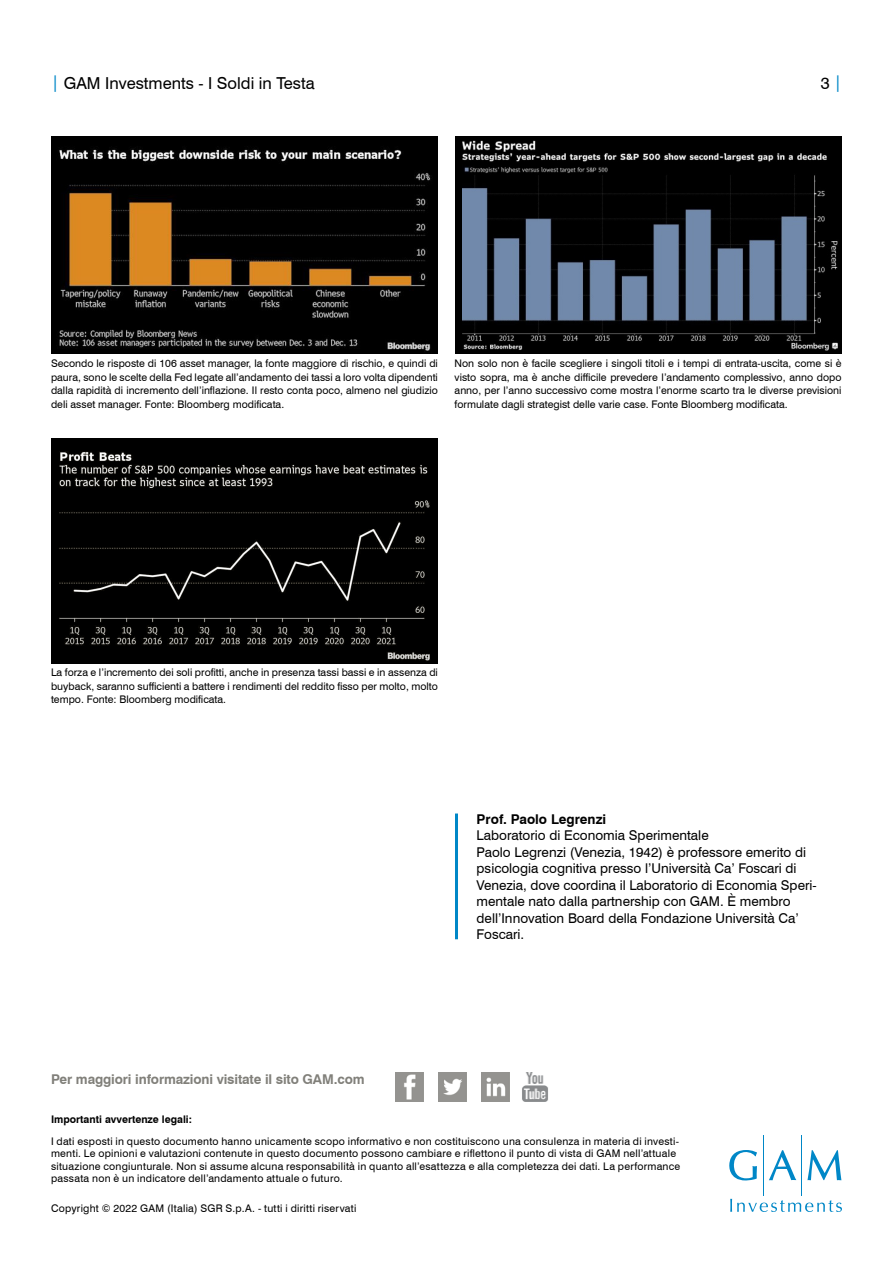
<style>
.page{position:relative;width:893px;height:1263px;background:#fff}
.page>*{position:absolute;margin:0;border:0;box-sizing:border-box;transform-origin:0 0}
.t1{font:16.5px "Swiss 721 BT";color:#000}
.t2{font:13.5px/16.5px "Swiss 721 BT";color:#000}
.t3{font:700 13.5px "Swiss 721 BT";letter-spacing:-.01em;color:#81807a}
.t4{font:700 13.5px "Swiss 721 BT";color:#000}
.DISCLAIMER{font:10.5px/13.5px "Swiss 721 BT";letter-spacing:.02em;color:#000;text-align:justify}
.t5{font:700 10.5px "Swiss 721 BT";color:#000}
.s1{color:#0087c7}
</style>
<div class="page">
<img style="left:51px;top:136px;width:387px;height:218px">
<img style="left:51px;top:439px;width:387px;height:224px">
<div style="left:455px;top:136px;width:387px;height:218px;background:#000"></div>
<img style="left:462px;top:140px;width:376px;height:210px">
<hr style="left:763px;top:1135px;width:1px;height:60px;background:#0087c7">
<hr style="left:801px;top:1135px;width:1px;height:60px;background:#0087c7">
<svg style="left:729px;top:1150px;width:28px;height:30px"></svg>
<svg style="left:769px;top:1150px;width:27px;height:30px"></svg>
<svg style="left:807px;top:1150px;width:34px;height:30px"></svg>
<svg style="left:730px;top:1199px;width:112px;height:13px"></svg>
<img style="left:438px;top:1073px;width:29px;height:28px">
<img style="left:395px;top:1073px;width:29px;height:28px">
<img style="left:481px;top:1073px;width:28px;height:28px">
<img style="left:522px;top:1073px;width:26px;height:28px">
<hr style="left:455px;top:813px;width:3px;height:126px;background:#0087c7">
<h1 class="t1" style="left:51px;top:73px;width:265px"><span class="s1">|</span> GAM Investments - I Soldi in Testa</h1>
<h1 class="t1" style="left:821px;top:73px;width:22px">3 <span class="s1">|</span></h1>
<p class="DISCLAIMER" style="left:51px;top:357px;width:388px">Secondo le risposte di 106 asset manager, la fonte maggiore di rischio, e quindi di paura, sono le scelte della Fed legate all’andamento dei tassi a loro volta dipendenti dalla rapidità di incremento dell’inflazione. Il resto conta poco, almeno nel giudizio deli asset manager. Fonte: Bloomberg modificata.</p>
<p class="DISCLAIMER" style="left:455px;top:357px;width:388px">Non solo non è facile scegliere i singoli titoli e i tempi di entrata-uscita, come si è visto sopra, ma è anche difficile prevedere l’andamento complessivo, anno dopo anno, per l’anno successivo come mostra l’enorme scarto tra le diverse previsioni formulate dagli strategist delle varie case. Fonte Bloomberg modificata.</p>
<p class="DISCLAIMER" style="left:51px;top:666px;width:388px">La forza e l’incremento dei soli profitti, anche in presenza tassi bassi e in assenza di buyback, saranno sufficienti a battere i rendimenti del reddito fisso per molto, molto tempo. Fonte: Bloomberg modificata.</p>
<p class="t4" style="left:477px;top:811px;width:131px">Prof. Paolo Legrenzi</p>
<p class="t2" style="left:477px;top:827px;width:234px">Laboratorio di Economia Sperimentale</p>
<p class="t2" style="left:477px;top:844px;width:342px">Paolo Legrenzi (Venezia, 1942) è professore emerito di psicologia cognitiva presso l’Università Ca’ Foscari di Venezia, dove coordina il Laboratorio di Economia Speri&shy;mentale nato dalla partnership con GAM. È membro dell’Innovation Board della Fondazione Università Ca’ Foscari.</p>
<p class="t3" style="left:51px;top:1071px;width:315px">Per maggiori informazioni visitate il sito GAM.com</p>
<p class="t5" style="left:51px;top:1113px;width:143px">Importanti avvertenze legali:</p>
<p class="DISCLAIMER" style="left:51px;top:1134px;width:631px;line-height:12.6px;text-align:left">I dati esposti in questo documento hanno unicamente scopo informativo e non costituiscono una consulenza in materia di investi&shy;menti. Le opinioni e valutazioni contenute in questo documento possono cambiare e riflettono il punto di vista di GAM nell’attuale situazione congiunturale. Non si assume alcuna responsabilità in quanto all’esattezza e alla completezza dei dati. La performance passata non è un indicatore dell’andamento attuale o futuro.</p>
<p class="DISCLAIMER" style="left:51px;top:1201px;width:307px">Copyright © 2022 GAM (Italia) SGR S.p.A. - tutti i diritti riservati</p>
</div>
